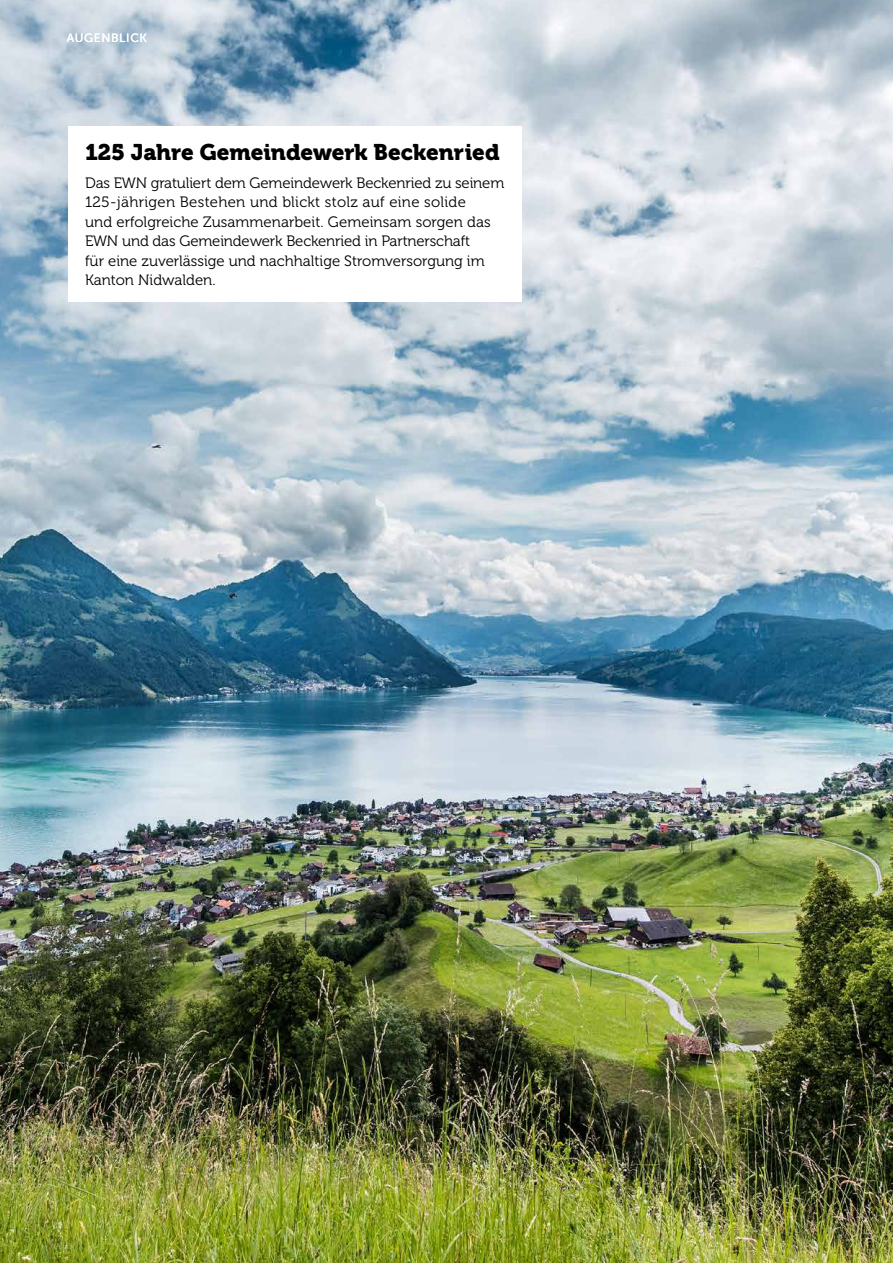
<style>
.page{position:relative;width:893px;height:1263px;background:#fff}
.page>*{position:absolute;margin:0;border:0;box-sizing:border-box;transform-origin:0 0}
.t1{font:22.5px "Museo 900";letter-spacing:-.005em;color:#000}
.t2{font:15px/19.5px "Museo 300";color:#000}
.t3{font:12px "Museo Sans 500";letter-spacing:.05em;color:#fff}
</style>
<div class="page">
<img style="left:0;top:0;width:893px;height:1263px">
<div style="left:68px;top:126px;width:454px;height:176px;background:#fff"></div>
<p class="t3" style="left:67px;top:32px;width:82px">AUGENBLICK</p>
<h1 class="t1" style="left:85px;top:139px;width:416px">125 Jahre Gemeindewerk Beckenried</h1>
<p class="t2" style="left:85px;top:173px;width:421px">Das EWN gratuliert dem Gemeindewerk Beckenried zu seinem 125-jährigen Bestehen und blickt stolz auf eine solide<br>und erfolgreiche Zusammenarbeit. Gemeinsam sorgen das EWN und das Gemeindewerk Beckenried in Partnerschaft<br>für eine zuverlässige und nachhaltige Stromversorgung im Kanton Nidwalden.</p>
</div>
